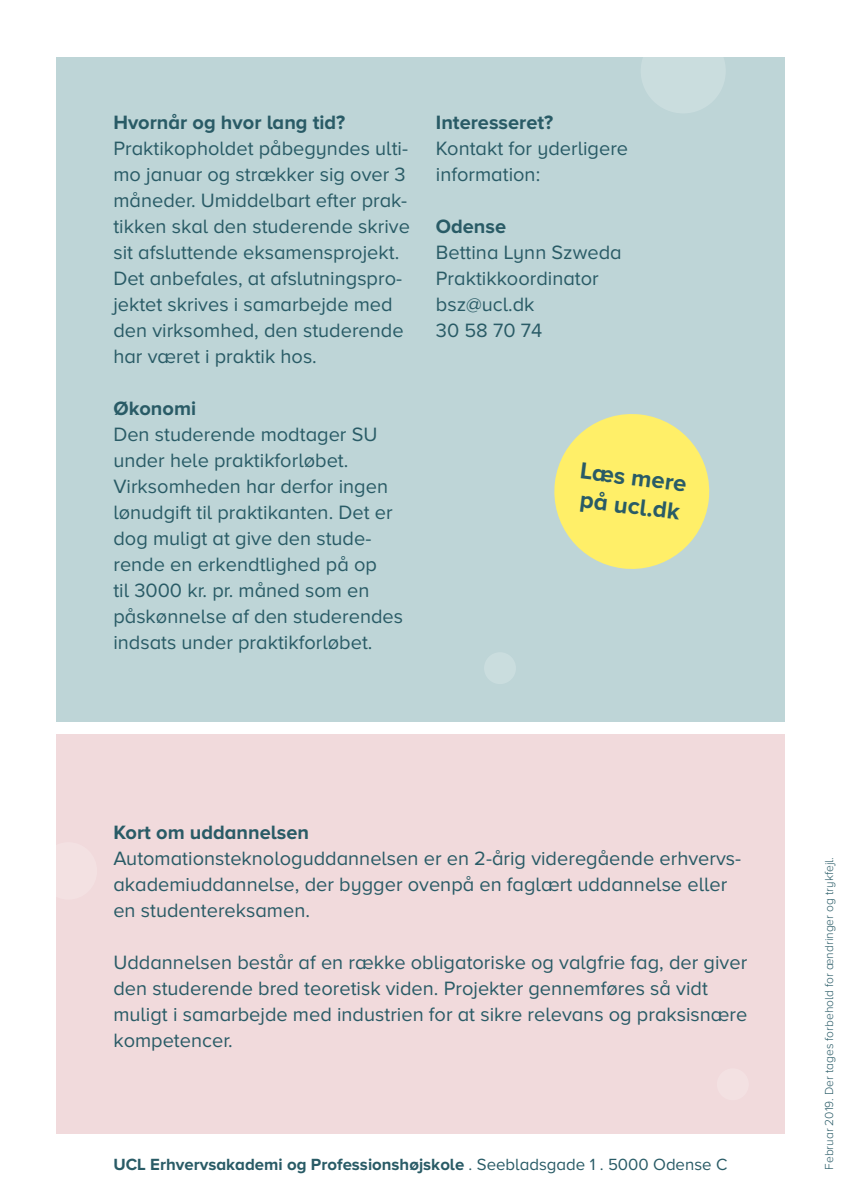
<style>
.page{position:relative;width:842px;height:1191px;background:#fff}
.page>*{position:absolute;margin:0;border:0;box-sizing:border-box;transform-origin:0 0}
.t1{font:700 24px/28.8px "Proxima Nova A";color:#295b66}
.brød{font:20px/26px "Proxima Nova A";color:#295b66}
.Melemrubrik{font:20px/26px "Proxima Nova A";color:#295b66}
.Melemrubrik-2{font:700 20px "Proxima Nova A";color:#295b66}
.t2{font:700 16.8px "Proxima Nova A";color:#295b66}
.t3{font:300 12px "Proxima Nova A";color:#295b66}
.s1{font-weight:400}
</style>
<div class="page">
<div style="left:57px;top:57px;width:728px;height:664px;background:#bed5d7"></div>
<svg style="left:554px;top:414px;width:156px;height:155px"></svg>
<div style="left:57px;top:734px;width:728px;height:400px;background:#f1dadc"></div>
<svg style="left:641px;top:28px;width:85px;height:85px;fill:#caddde"></svg>
<div style="left:484px;top:652px;width:32px;height:32px;background:#caddde;border-radius:50%"></div>
<div style="left:717px;top:1068px;width:32px;height:32px;background:#f3e1e2;border-radius:50%"></div>
<svg style="left:40px;top:842px;width:57px;height:57px"></svg>
<p class="Melemrubrik-2" style="left:113px;top:111px;width:234px">Hvornår og hvor lang tid?</p>
<p class="brød" style="left:113px;top:135px;width:298px">Praktikopholdet påbegyndes ulti&shy;mo januar og strækker sig over 3 måneder. Umiddelbart efter prak&shy;tikken skal den studerende skrive sit afsluttende eksamensprojekt.<br>Det anbefales, at afslutningspro&shy;jektet skrives i samarbejde med den virksomhed, den studerende har været i praktik hos.</p>
<p class="Melemrubrik-2" style="left:113px;top:397px;width:84px">Økonomi</p>
<p class="brød" style="left:113px;top:421px;width:266px">Den studerende modtager SU under hele praktikforløbet.</p>
<p class="brød" style="left:113px;top:473px;width:291px">Virksomheden har derfor ingen lønudgift til praktikanten. Det er dog muligt at give den stude&shy;rende en erkendtlighed på op<br>til 3000 kr. pr. måned som en påskønnelse af den studerendes indsats under praktikforløbet.</p>
<p class="Melemrubrik-2" style="left:436px;top:111px;width:119px">Interesseret?</p>
<p class="brød" style="left:436px;top:135px;width:194px">Kontakt for yderligere information:</p>
<p class="Melemrubrik-2" style="left:436px;top:215px;width:72px">Odense</p>
<p class="brød" style="left:436px;top:239px;width:187px">Bettina Lynn Szweda</p>
<p class="brød" style="left:436px;top:265px;width:165px">Praktikkoordinator</p>
<p class="brød" style="left:436px;top:291px;width:100px">bsz@ucl.dk</p>
<p class="brød" style="left:436px;top:317px;width:108px">30 58 70 74</p>
<p class="t1" style="left:582px;top:456px;width:109px;rotate:7deg">Læs mere på ucl.dk</p>
<p class="Melemrubrik-2" style="left:113px;top:821px;width:197px">Kort om uddannelsen</p>
<p class="Melemrubrik" style="left:113px;top:845px;width:629px">Automationsteknologuddannelsen er en 2-årig videregående erhvervs&shy;akademiuddannelse, der bygger ovenpå en faglært uddannelse eller en studentereksamen.</p>
<p class="brød" style="left:113px;top:949px;width:636px">Uddannelsen består af en række obligatoriske og valgfrie fag, der giver den studerende bred teoretisk viden. Projekter gennemføres så vidt muligt i samarbejde med industrien for at sikre relevans og praksisnære kompetencer.</p>
<p class="t2" style="left:113px;top:1154px;width:615px">UCL Erhvervsakademi og Professionshøjskole <span class="s1">. Seebladsgade 1 . 5000 Odense C</span></p>
<p class="t3" style="left:822px;top:1169px;width:314px;rotate:-90deg">Februar 2019. Der tages forbehold for ændringer og trykfejl.</p>
</div>
